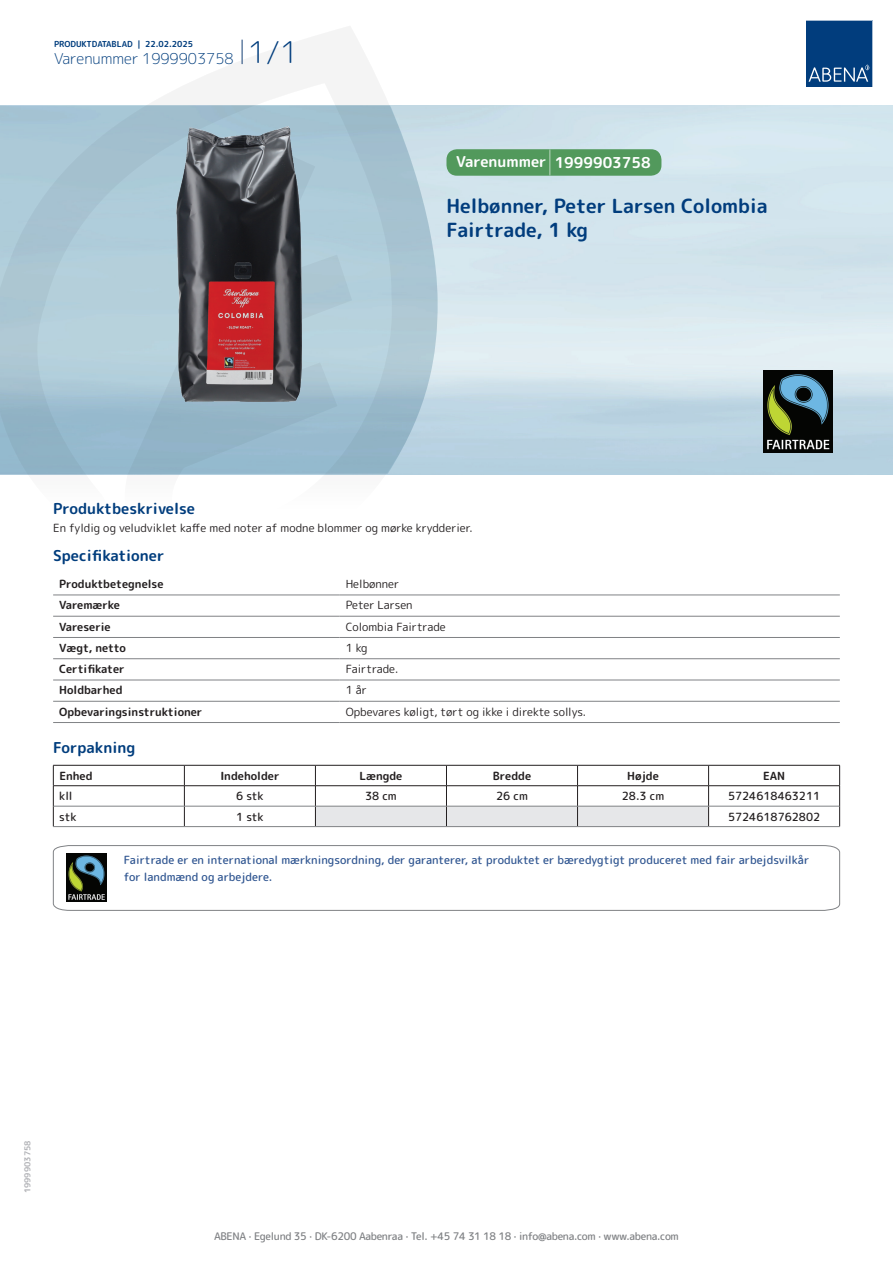
<style>
.page{position:relative;width:893px;height:1263px;background:#fff}
.page>*{position:absolute;margin:0;border:0;box-sizing:border-box;transform-origin:0 0}
.t1{font:700 19.5px/24px "Rounded Mplus 1 c";color:#013d7d}
.t2{font:700 15px "Rounded Mplus 1 c";color:#013d7d}
.t3{font:300 15px "Rounded Mplus 1 c";color:#013d7d}
.t4{font:700 15px "Rounded Mplus 1 c";color:#fff}
.t5{font:11.25px "Rounded Mplus 1 c";color:#231f20}
.t6{font:500 11.25px/16.5px "Rounded Mplus 1 c";color:#305691}
.t7{font:700 11.25px "Rounded Mplus 1 c";color:#231f20}
.t8{font:500 11.25px "Rounded Mplus 1 c";color:#231f20}
.t9{font:500 10.5px "Rounded Mplus 1 c";letter-spacing:-.03em;color:#808285}
.t10{font:700 8.25px "Rounded Mplus 1 c";color:#013d7d}
.t11{font:700 8.25px "Rounded Mplus 1 c";color:#b2b3b7}
.s1{font-size:30px}
.s2{font-size:25.5px}
</style>
<div class="page">
<img style="left:439px;top:106px;width:454px;height:368px">
<svg style="left:0;top:26px;width:439px;height:569px"></svg>
<svg style="left:0;top:106px;width:438px;height:368px;background:#a7c5d3"></svg>
<svg style="left:242px;top:40px;width:1px;height:24px"></svg>
<svg style="left:806px;top:20px;width:67px;height:67px;background:#144b86"></svg>
<img style="left:177px;top:127px;width:124px;height:275px">
<hr style="left:53px;top:595px;width:287px;height:1px;background:#808285">
<hr style="left:340px;top:595px;width:500px;height:1px;background:#808285">
<hr style="left:53px;top:616px;width:287px;height:1px;background:#808285">
<hr style="left:340px;top:616px;width:500px;height:1px;background:#808285">
<hr style="left:53px;top:637px;width:287px;height:1px;background:#808285">
<hr style="left:340px;top:637px;width:500px;height:1px;background:#808285">
<hr style="left:53px;top:658px;width:287px;height:1px;background:#808285">
<hr style="left:340px;top:658px;width:500px;height:1px;background:#808285">
<hr style="left:53px;top:680px;width:287px;height:1px;background:#808285">
<hr style="left:340px;top:680px;width:500px;height:1px;background:#808285">
<hr style="left:53px;top:701px;width:287px;height:1px;background:#808285">
<hr style="left:340px;top:701px;width:500px;height:1px;background:#808285">
<hr style="left:53px;top:722px;width:287px;height:1px;background:#808285">
<hr style="left:340px;top:722px;width:500px;height:1px;background:#808285">
<hr style="left:53px;top:765px;width:131px;height:1px;background:#231f20">
<hr style="left:184px;top:765px;width:131px;height:1px;background:#231f20">
<hr style="left:709px;top:765px;width:131px;height:1px;background:#231f20">
<hr style="left:53px;top:785px;width:131px;height:1px;background:#231f20">
<hr style="left:184px;top:785px;width:131px;height:1px;background:#231f20">
<hr style="left:709px;top:785px;width:131px;height:1px;background:#231f20">
<svg style="left:53px;top:765px;width:1px;height:61px"></svg>
<svg style="left:184px;top:765px;width:1px;height:61px"></svg>
<svg style="left:315px;top:765px;width:394px;height:61px"></svg>
<svg style="left:839px;top:765px;width:1px;height:61px"></svg>
<hr style="left:54px;top:806px;width:130px;height:1px;background:#808285">
<hr style="left:184px;top:806px;width:131px;height:1px;background:#808285">
<hr style="left:315px;top:806px;width:131px;height:1px;background:#808285">
<hr style="left:446px;top:806px;width:131px;height:1px;background:#808285">
<hr style="left:577px;top:806px;width:132px;height:1px;background:#808285">
<hr style="left:709px;top:806px;width:130px;height:1px;background:#808285">
<hr style="left:53px;top:826px;width:131px;height:1px;background:#808285">
<hr style="left:184px;top:826px;width:131px;height:1px;background:#808285">
<hr style="left:315px;top:826px;width:131px;height:1px;background:#808285">
<hr style="left:446px;top:826px;width:131px;height:1px;background:#808285">
<hr style="left:577px;top:826px;width:132px;height:1px;background:#808285">
<hr style="left:709px;top:826px;width:131px;height:1px;background:#808285">
<svg style="left:53px;top:845px;width:787px;height:66px"></svg>
<img style="left:763px;top:371px;width:70px;height:81px">
<div style="left:446px;top:149px;width:215px;height:27px;background:#52995c;border-radius:10px"></div>
<p class="t10" style="left:54px;top:38px;width:141px">PRODUKTDATABLAD | 22.02.2025</p>
<h2 class="t3" style="left:54px;top:48px;width:246px">Varenummer 1999903758 <span class="s1">1/1</span></h2>
<h2 class="t4" style="left:456px;top:152px;width:196px">Varenummer <span class="s2">|</span> 1999903758</h2>
<h1 class="t1" style="left:446px;top:194px;width:323px">Helbønner, Peter Larsen Colombia<br>Fairtrade, 1 kg</h1>
<h2 class="t2" style="left:53px;top:498px;width:143px">Produktbeskrivelse</h2>
<p class="t5" style="left:53px;top:520px;width:421px">En fyldig og veludviklet kaffe med noter af modne blommer og mørke krydderier.</p>
<h2 class="t2" style="left:53px;top:545px;width:113px">Specifikationer</h2>
<p class="t7" style="left:59px;top:576px;width:106px">Produktbetegnelse</p>
<p class="t5" style="left:346px;top:576px;width:55px">Helbønner</p>
<p class="t7" style="left:59px;top:597px;width:62px">Varemærke</p>
<p class="t5" style="left:346px;top:597px;width:68px">Peter Larsen</p>
<p class="t7" style="left:59px;top:618px;width:53px">Vareserie</p>
<p class="t5" style="left:346px;top:618px;width:102px">Colombia Fairtrade</p>
<p class="t7" style="left:59px;top:640px;width:68px">Vægt, netto</p>
<p class="t5" style="left:346px;top:640px;width:23px">1 kg</p>
<p class="t7" style="left:59px;top:661px;width:67px">Certifikater</p>
<p class="t5" style="left:346px;top:661px;width:54px">Fairtrade.</p>
<p class="t7" style="left:59px;top:682px;width:65px">Holdbarhed</p>
<p class="t5" style="left:346px;top:682px;width:23px">1 år</p>
<p class="t7" style="left:59px;top:704px;width:145px">Opbevaringsinstruktioner</p>
<p class="t5" style="left:346px;top:704px;width:242px">Opbevares køligt, tørt og ikke i direkte sollys.</p>
<h2 class="t2" style="left:53px;top:737px;width:84px">Forpakning</h2>
<p class="t7" style="left:59px;top:768px;width:35px">Enhed</p>
<p class="t7" style="left:220px;top:768px;width:61px">Indeholder</p>
<p class="t7" style="left:359px;top:768px;width:44px">Længde</p>
<p class="t7" style="left:493px;top:768px;width:40px">Bredde</p>
<p class="t7" style="left:627px;top:768px;width:33px">Højde</p>
<p class="t7" style="left:763px;top:768px;width:24px">EAN</p>
<p class="t8" style="left:59px;top:788px;width:15px">kll</p>
<p class="t8" style="left:236px;top:788px;width:29px">6 stk</p>
<p class="t8" style="left:365px;top:788px;width:33px">38 cm</p>
<p class="t8" style="left:496px;top:788px;width:33px">26 cm</p>
<p class="t8" style="left:622px;top:788px;width:44px">28.3 cm</p>
<p class="t8" style="left:728px;top:788px;width:94px">5724618463211</p>
<p class="t8" style="left:59px;top:808px;width:19px">stk</p>
<p class="t8" style="left:236px;top:808px;width:29px">1 stk</p>
<p class="t8" style="left:728px;top:808px;width:94px">5724618762802</p>
<p class="t6" style="left:124px;top:852px;width:687px">Fairtrade er en international mærkningsordning, der garanterer, at produktet er bæredygtigt produceret med fair arbejdsvilkår for landmænd og arbejdere.</p>
<p class="t11" style="left:22px;top:1193px;width:54px;rotate:-90deg">1999903758</p>
<p class="t9" style="left:214px;top:1229px;width:466px">ABENA · Egelund 35 · DK-6200 Aabenraa · Tel. +45 74 31 18 18 · info@abena.com · www.abena.com</p>
</div>
